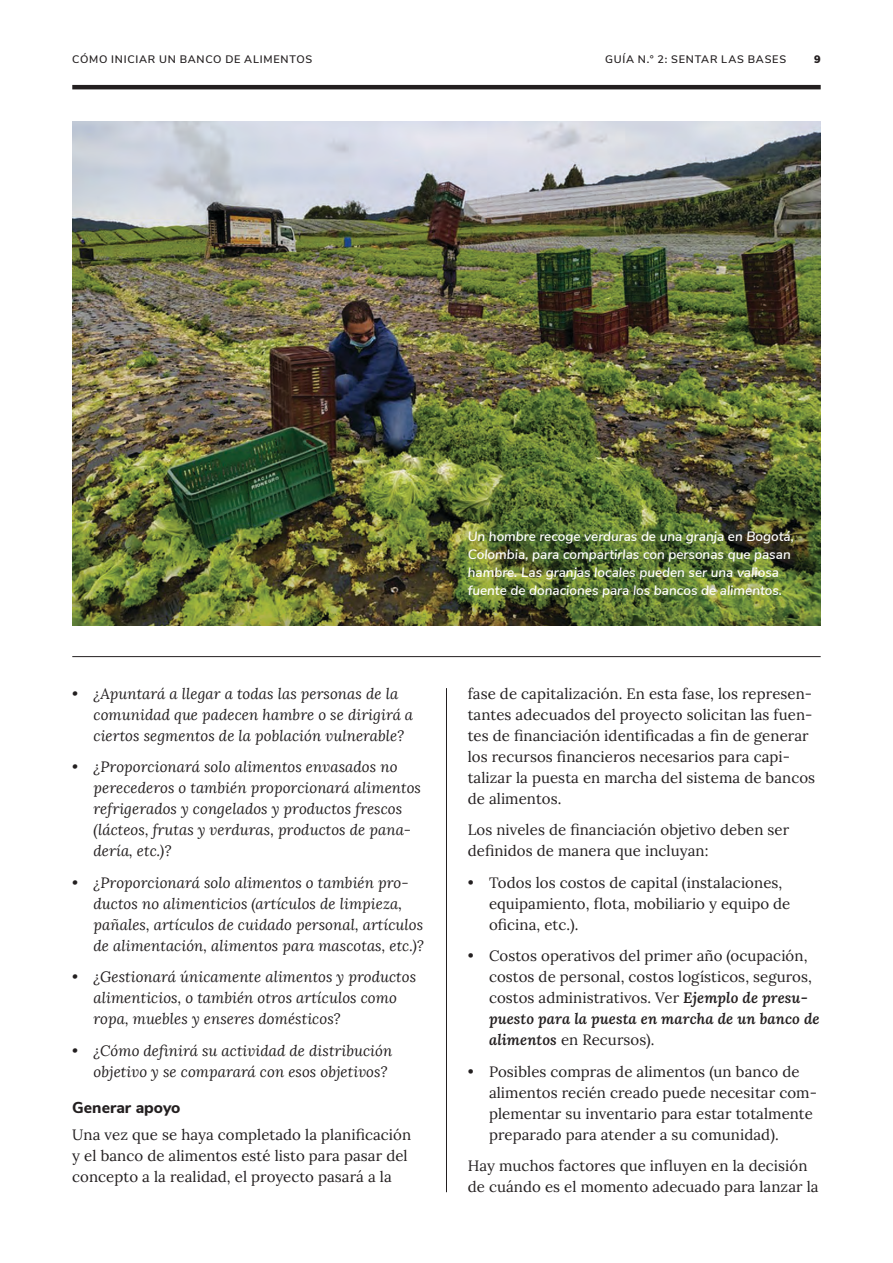
<style>
.page{position:relative;width:893px;height:1263px;background:#fff}
.page>*{position:absolute;margin:0;border:0;box-sizing:border-box;transform-origin:0 0}
.t1{font:800 15.75px "Nunito Sans";color:#231f20}
.t2{font:15px/21px "Lora";letter-spacing:.005em;color:#231f20}
.t3{font:italic 15px/21px "Lora";letter-spacing:.005em;color:#231f20}
.t4{font:italic 600 13.5px/18px "Nunito Sans";color:#fff}
.t5{font:600 10.8px "Nunito Sans";letter-spacing:.07em;color:#231f20}
.t6{font:900 10.8px "Nunito Sans";color:#231f20}
.s1{font-weight:600;font-style:italic}
</style>
<div class="page">
<hr style="left:72px;top:85px;width:749px;height:4px;background:#231f20">
<img style="left:72px;top:121px;width:749px;height:504px">
<hr style="left:72px;top:656px;width:749px;height:1px;background:#231f20">
<hr style="left:446px;top:688px;width:1px;height:504px;background:#231f20">
<p class="t5" style="left:72px;top:51px;width:242px">CÓMO INICIAR UN BANCO DE ALIMENTOS</p>
<p class="t5" style="left:605px;top:51px;width:183px">GUÍA N.° 2: SENTAR LAS BASES</p>
<p class="t6" style="left:814px;top:51px;width:8px">9</p>
<p class="t3" style="left:94px;top:683px;width:321px;text-indent:-21px">• ¿Apuntará a llegar a todas las personas de la comunidad que padecen hambre o se dirigirá a ciertos segmentos de la población vulnerable?</p>
<p class="t3" style="left:94px;top:756px;width:329px;text-indent:-21px">• ¿Proporcionará solo alimentos envasados no perecederos o también proporcionará alimentos refrigerados y congelados y productos frescos (lácteos, frutas y verduras, productos de pana&shy;dería, etc.)?</p>
<p class="t3" style="left:94px;top:872px;width:332px;text-indent:-21px">• ¿Proporcionará solo alimentos o también pro&shy;ductos no alimenticios (artículos de limpieza, pañales, artículos de cuidado personal, artículos de alimentación, alimentos para mascotas, etc.)?</p>
<p class="t3" style="left:94px;top:966px;width:324px;text-indent:-21px">• ¿Gestionará únicamente alimentos y productos alimenticios, o también otros artículos como ropa, muebles y enseres domésticos?</p>
<p class="t3" style="left:94px;top:1040px;width:300px;text-indent:-21px">• ¿Cómo definirá su actividad de distribución objetivo y se comparará con esos objetivos?</p>
<p class="t1" style="left:72px;top:1096px;width:110px">Generar apoyo</p>
<p class="t2" style="left:72px;top:1123px;width:340px">Una vez que se haya completado la planificación y el banco de alimentos esté listo para pasar del concepto a la realidad, el proyecto pasará a la</p>
<p class="t4" style="left:468px;top:527px;width:328px">Un hombre recoge verduras de una granja en Bogotá, Colombia, para compartirlas con personas que pasan hambre. Las granjas locales pueden ser una valiosa fuente de donaciones para los bancos de alimentos.</p>
<p class="t2" style="left:468px;top:682px;width:349px">fase de capitalización. En esta fase, los represen&shy;tantes adecuados del proyecto solicitan las fuen&shy;tes de financiación identificadas a fin de generar los recursos financieros necesarios para capi&shy;talizar la puesta en marcha del sistema de bancos de alimentos.</p>
<p class="t2" style="left:468px;top:818px;width:323px">Los niveles de financiación objetivo deben ser definidos de manera que incluyan:</p>
<p class="t2" style="left:489px;top:871px;width:303px;text-indent:-21px">• Todos los costos de capital (instalaciones, equipamiento, flota, mobiliario y equipo de oficina, etc.).</p>
<p class="t2" style="left:489px;top:944px;width:332px;text-indent:-21px">• Costos operativos del primer año (ocupación, costos de personal, costos logísticos, seguros, costos administrativos. Ver <span class="s1">Ejemplo de presu&shy;puesto para la puesta en marcha de un banco de alimentos</span> en Recursos).</p>
<p class="t2" style="left:489px;top:1060px;width:329px;text-indent:-21px">• Posibles compras de alimentos (un banco de alimentos recién creado puede necesitar com&shy;plementar su inventario para estar totalmente preparado para atender a su comunidad).</p>
<p class="t2" style="left:468px;top:1154px;width:352px">Hay muchos factores que influyen en la decisión de cuándo es el momento adecuado para lanzar la</p>
</div>
